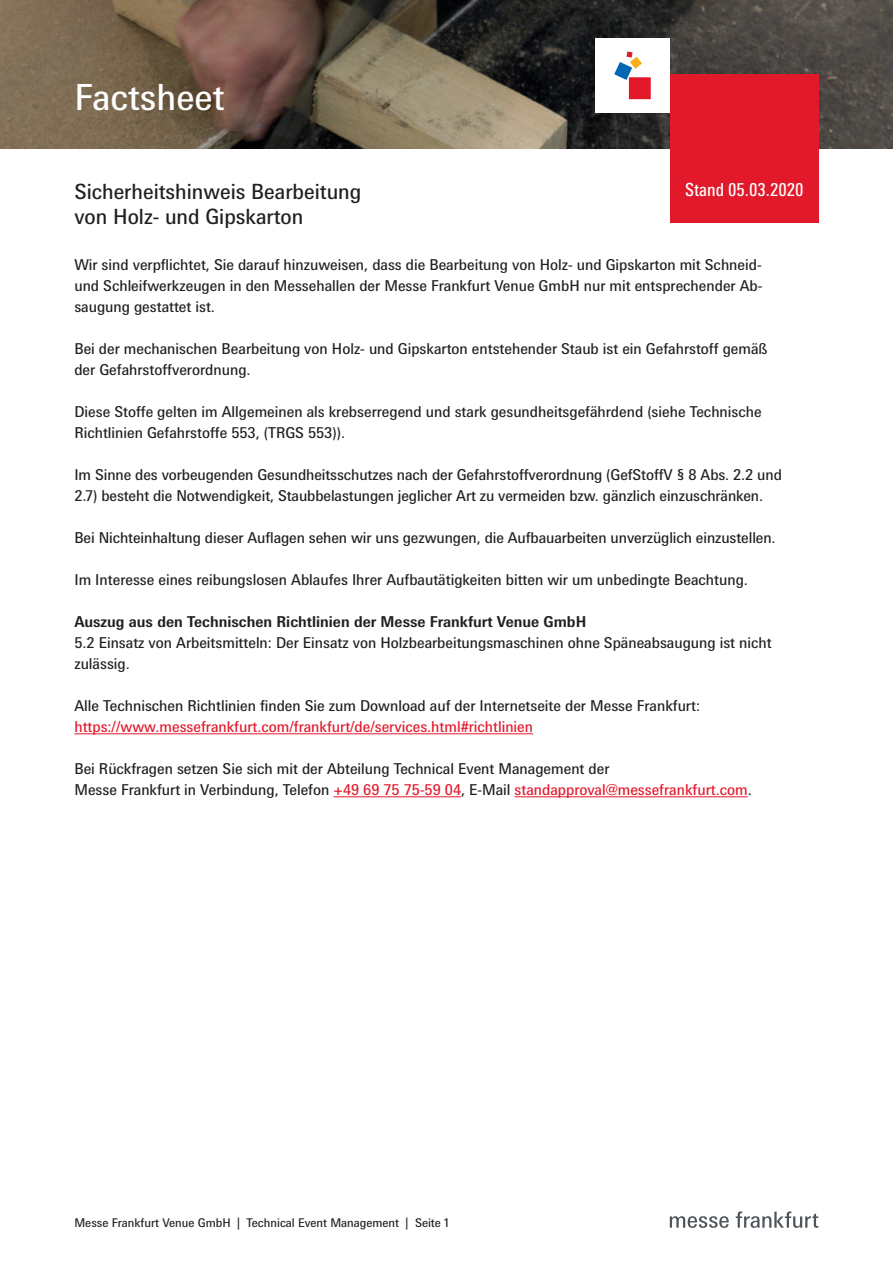
<style>
.page{position:relative;width:893px;height:1263px;background:#fff}
.page>*{position:absolute;margin:0;border:0;box-sizing:border-box;transform-origin:0 0}
.t1{font:36px "Messe Univers";color:#fff}
.t2{font:21px/25.5px "Messe Univers";color:#231f20}
.t3{font:condensed 18px "Messe Univers";color:#fff}
.t4{font:15px/21px "Messe Univers";color:#231f20}
.t5{font:15px "Messe Univers";color:#e2192b}
.t6{font:700 15px "Messe Univers";color:#231f20}
.t7{font:12px "Messe Univers";color:#231f20}
.s1{color:#e2192b}
</style>
<div class="page">
<svg style="left:670px;top:1216px;width:59px;height:12px"></svg>
<svg style="left:736px;top:1211px;width:82px;height:17px"></svg>
<img style="left:0;top:0;width:893px;height:149px">
<hr style="left:74px;top:733px;width:459px;height:1px;background:#e2192b">
<hr style="left:333px;top:796px;width:128px;height:1px;background:#e2192b">
<hr style="left:515px;top:796px;width:233px;height:1px;background:#e2192b">
<div style="left:670px;top:74px;width:149px;height:149px;background:#e2192b"></div>
<div style="left:595px;top:38px;width:75px;height:75px;background:#fff"></div>
<svg style="left:614px;top:51px;width:37px;height:48px"></svg>
<h1 class="t1" style="left:74px;top:75px;width:152px">Factsheet</h1>
<h2 class="t2" style="left:74px;top:178px;width:288px">Sicherheitshinweis Bearbeitung von Holz- und Gipskarton</h2>
<p class="t3" style="left:685px;top:179px;width:120px">Stand 05.03.2020</p>
<p class="t4" style="left:74px;top:254px;width:689px;text-align:justify">Wir sind verpflichtet, Sie darauf hinzuweisen, dass die Bearbeitung von Holz- und Gipskarton mit Schneid&shy;und Schleifwerkzeugen in den Messehallen der Messe Frankfurt Venue GmbH nur mit entsprechender Ab&shy;saugung gestattet ist.</p>
<p class="t4" style="left:74px;top:338px;width:694px">Bei der mechanischen Bearbeitung von Holz- und Gipskarton entstehender Staub ist ein Gefahrstoff gemäß der Gefahrstoffverordnung.</p>
<p class="t4" style="left:74px;top:401px;width:689px">Diese Stoffe gelten im Allgemeinen als krebserregend und stark gesundheitsgefährdend (siehe Technische<br>Richtlinien Gefahrstoffe 553, (TRGS 553)).</p>
<p class="t4" style="left:74px;top:464px;width:709px">Im Sinne des vorbeugenden Gesundheitsschutzes nach der Gefahrstoffverordnung (GefStoffV § 8 Abs. 2.2 und<br>2.7) besteht die Notwendigkeit, Staubbelastungen jeglicher Art zu vermeiden bzw. gänzlich einzuschränken.</p>
<p class="t4" style="left:74px;top:527px;width:703px">Bei Nichteinhaltung dieser Auflagen sehen wir uns gezwungen, die Aufbauarbeiten unverzüglich einzustellen.</p>
<p class="t4" style="left:74px;top:569px;width:675px">Im Interesse eines reibungslosen Ablaufes Ihrer Aufbautätigkeiten bitten wir um unbedingte Beachtung.</p>
<p class="t6" style="left:74px;top:613px;width:513px">Auszug aus den Technischen Richtlinien der Messe Frankfurt Venue GmbH</p>
<p class="t4" style="left:74px;top:632px;width:699px">5.2 Einsatz von Arbeitsmitteln: Der Einsatz von Holzbearbeitungsmaschinen ohne Späneabsaugung ist nicht zulässig.</p>
<p class="t4" style="left:74px;top:695px;width:627px">Alle Technischen Richtlinien finden Sie zum Download auf der Internetseite der Messe Frankfurt:</p>
<p class="t5" style="left:74px;top:718px;width:460px">https://www.messefrankfurt.com/frankfurt/de/services.html#richtlinien</p>
<p class="t4" style="left:74px;top:758px;width:679px">Bei Rückfragen setzen Sie sich mit der Abteilung Technical Event Management der<br>Messe Frankfurt in Verbindung, Telefon <span class="s1">+49 69 75 75-59 04</span>, E-Mail <span class="s1">standapproval@messefrankfurt.com</span>.</p>
<p class="t7" style="left:74px;top:1215px;width:376px">Messe Frankfurt Venue GmbH | Technical Event Management | Seite 1</p>
</div>
